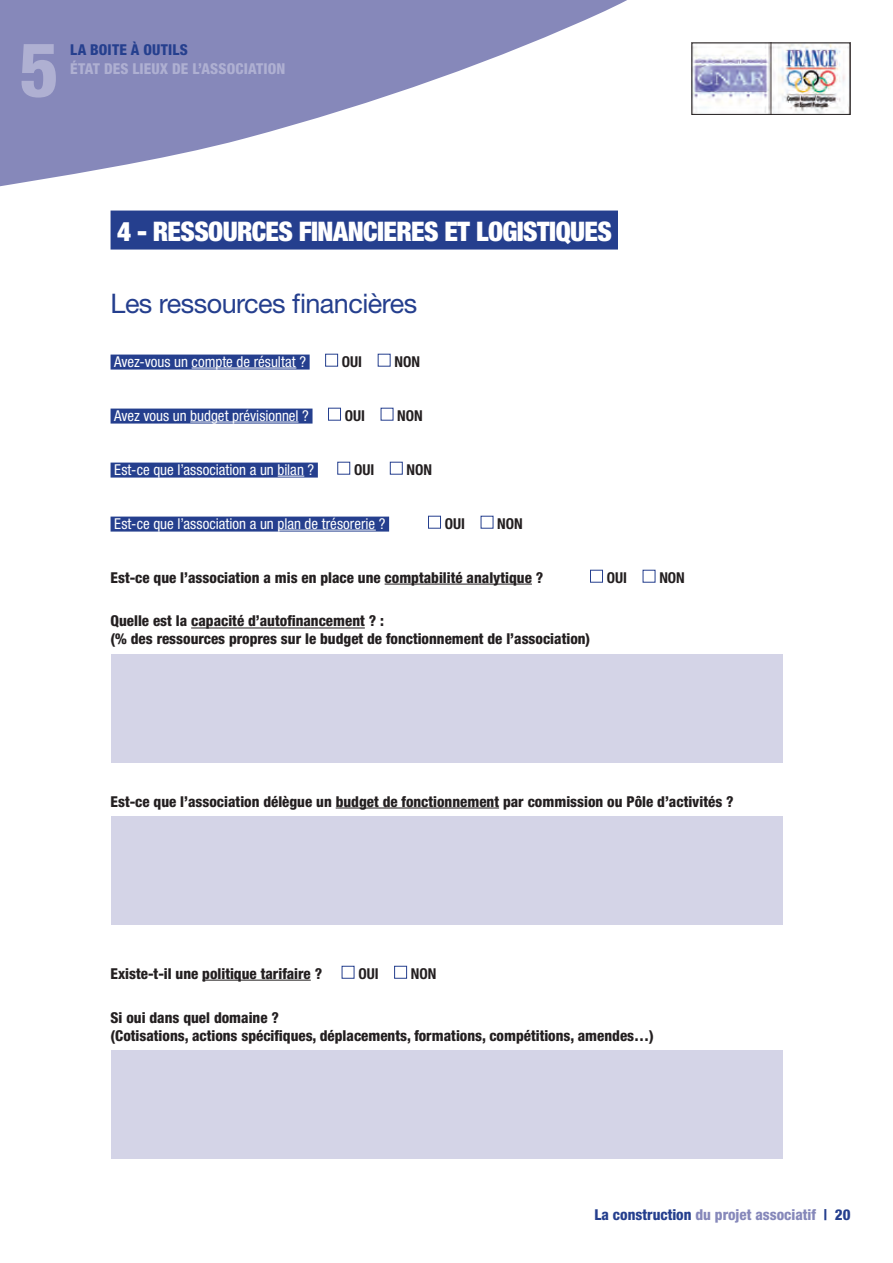
<style>
.page{position:relative;width:893px;height:1263px;background:#fff}
.page>*{position:absolute;margin:0;border:0;box-sizing:border-box;transform-origin:0 0}
.t1{font:800 condensed 75.45px "Helvetica Neue";color:#afb0d2}
.t2{font:900 condensed 27px "Helvetica Neue";letter-spacing:-.025em;color:#fff}
.t3{font:27px "Helvetica Neue";letter-spacing:-.02em;color:#253f8e}
.t4{font:800 condensed 15px/18px "Helvetica Neue";color:#231f20}
.t5{font:condensed 15px "Helvetica Neue";color:#fff}
.t6{font:700 condensed 15px "Helvetica Neue";color:#231f20}
.t7{font:800 condensed 15px "Helvetica Neue";color:#8688ba}
.t8{font:800 condensed 15px "Helvetica Neue";letter-spacing:.01em;color:#afb0d2}
.t9{font:800 condensed 15px "Helvetica Neue";letter-spacing:.01em;color:#253f8e}
.s1{color:#253f8e}
</style>
<div class="page">
<svg style="left:0;top:0;width:627px;height:187px;fill:#8688ba"></svg>
<img style="left:693px;top:45px;width:155px;height:68px">
<div style="left:691px;top:43px;width:159px;height:72px;border:1px solid #231f20"></div>
<div style="left:111px;top:211px;width:507px;height:39px;background:#253f8e"></div>
<div style="left:111px;top:355px;width:199px;height:15px;background:#253f8e"></div>
<div style="left:111px;top:409px;width:202px;height:15px;background:#253f8e"></div>
<div style="left:111px;top:463px;width:207px;height:15px;background:#253f8e"></div>
<div style="left:111px;top:517px;width:278px;height:15px;background:#253f8e"></div>
<hr style="left:385px;top:584px;width:147px;height:1px;background:#231f20">
<div style="left:325px;top:354px;width:13px;height:13px;border:1px solid #253f8e"></div>
<div style="left:328px;top:408px;width:13px;height:13px;border:1px solid #253f8e"></div>
<div style="left:337px;top:462px;width:13px;height:13px;border:1px solid #253f8e"></div>
<div style="left:390px;top:462px;width:13px;height:13px;border:1px solid #253f8e"></div>
<div style="left:428px;top:516px;width:13px;height:13px;border:1px solid #253f8e"></div>
<div style="left:590px;top:570px;width:13px;height:13px;border:1px solid #253f8e"></div>
<hr style="left:202px;top:980px;width:109px;height:1px;background:#231f20">
<div style="left:342px;top:966px;width:12px;height:13px;border:1px solid #253f8e"></div>
<div style="left:394px;top:966px;width:13px;height:13px;border:1px solid #253f8e"></div>
<hr style="left:191px;top:628px;width:174px;height:1px;background:#231f20">
<hr style="left:336px;top:808px;width:163px;height:1px;background:#231f20">
<div style="left:111px;top:655px;width:671px;height:108px;background:#d4d4e7"></div>
<div style="left:111px;top:817px;width:671px;height:108px;background:#d4d4e7"></div>
<div style="left:111px;top:1051px;width:671px;height:108px;background:#d4d4e7"></div>
<hr style="left:192px;top:368px;width:104px;height:1px;background:#fff">
<hr style="left:190px;top:422px;width:108px;height:1px;background:#fff">
<svg style="left:278px;top:476px;width:26px;height:1px"></svg>
<hr style="left:278px;top:530px;width:98px;height:1px;background:#fff">
<h1 class="t1" style="left:19px;top:23px;width:41px">5</h1>
<p class="t9" style="left:70px;top:40px;width:111px">La boite à outils</p>
<p class="t8" style="left:70px;top:59px;width:217px">état des lieux de l’association</p>
<h2 class="t2" style="left:117px;top:214px;width:496px">4 - RESSOURCES FINANCIERES ET LOGISTIQUES</h2>
<h2 class="t3" style="left:111px;top:287px;width:308px">Les ressources financières</h2>
<p class="t5" style="left:114px;top:353px;width:193px">Avez-vous un compte de résultat ?</p>
<p class="t6" style="left:342px;top:352px;width:8px">OUI</p>
<p class="t6" style="left:394px;top:352px;width:10px">NON</p>
<p class="t5" style="left:114px;top:407px;width:196px">Avez vous un budget prévisionnel ?</p>
<p class="t6" style="left:345px;top:406px;width:8px">OUI</p>
<p class="t6" style="left:397px;top:406px;width:10px">NON</p>
<p class="t5" style="left:114px;top:461px;width:202px">Est-ce que l’association a un bilan ?</p>
<p class="t6" style="left:354px;top:460px;width:8px">OUI</p>
<p class="t6" style="left:407px;top:460px;width:10px">NON</p>
<p class="t5" style="left:114px;top:515px;width:273px">Est-ce que l’association a un plan de trésorerie ?</p>
<p class="t6" style="left:445px;top:514px;width:8px">OUI</p>
<p class="t6" style="left:497px;top:514px;width:10px">NON</p>
<p class="t4" style="left:111px;top:568px;width:434px">Est-ce que l’association a mis en place une comptabilité analytique ?</p>
<p class="t6" style="left:607px;top:568px;width:8px">OUI</p>
<p class="t6" style="left:659px;top:568px;width:10px">NON</p>
<p class="t4" style="left:111px;top:612px;width:481px">Quelle est la capacité d’autofinancement ? :<br>(% des ressources propres sur le budget de fonctionnement de l’association)</p>
<p class="t4" style="left:111px;top:792px;width:625px">Est-ce que l’association délègue un budget de fonctionnement par commission ou Pôle d’activités ?</p>
<p class="t4" style="left:111px;top:964px;width:213px">Existe-t-il une politique tarifaire ?</p>
<p class="t6" style="left:358px;top:964px;width:8px">OUI</p>
<p class="t6" style="left:411px;top:964px;width:10px">NON</p>
<p class="t4" style="left:111px;top:1008px;width:545px">Si oui dans quel domaine ?<br>(Cotisations, actions spécifiques, déplacements, formations, compétitions, amendes…)</p>
<p class="t7" style="left:595px;top:1206px;width:257px"><span class="s1">La construction</span> du projet associatif <span class="s1">| 20</span></p>
</div>
